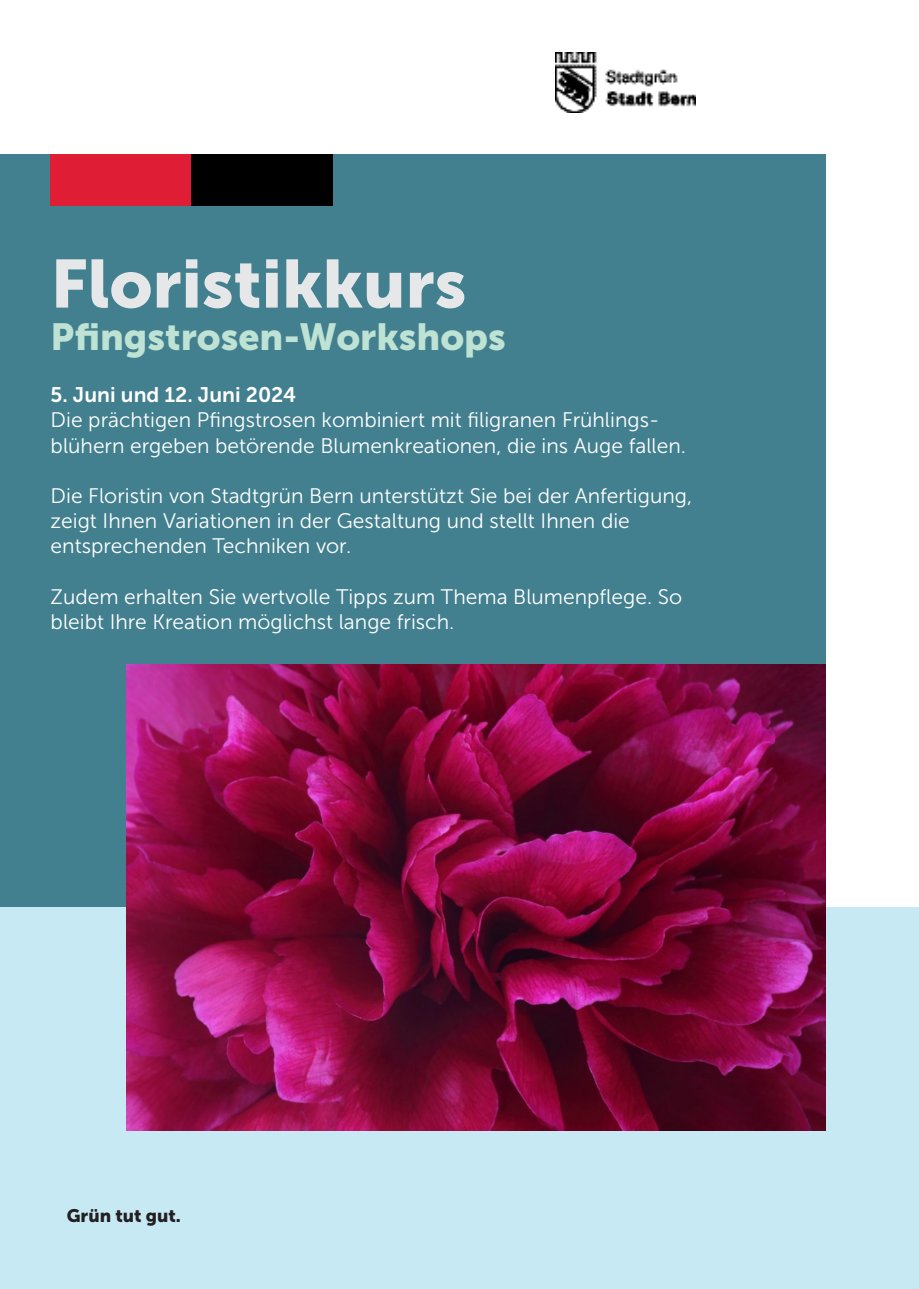
<style>
.page{position:relative;width:919px;height:1289px;background:#fff}
.page>*{position:absolute;margin:0;border:0;box-sizing:border-box;transform-origin:0 0}
.t1{font:67.5px "Museo Sans 900";color:#e6e7e9}
.t2{font:37.5px "Museo Sans 900";color:#bee2d3}
.t3{font:21px/25.2px "Museo Sans 300";color:#fff}
.t4{font:21px "Museo Sans 700";color:#fff}
.t5{font:18px "Museo Sans 900";color:#231f20}
</style>
<div class="page">
<div style="left:0;top:154px;width:825px;height:879px;background:#43808f"></div>
<div style="left:51px;top:154px;width:141px;height:52px;background:#df1e36"></div>
<div style="left:192px;top:154px;width:141px;height:52px;background:#000"></div>
<img style="left:555px;top:53px;width:140px;height:60px">
<div style="left:0;top:907px;width:918px;height:381px;background:#c7e9f4"></div>
<img style="left:126px;top:664px;width:699px;height:466px">
<p class="t1" style="left:51px;top:245px;width:417px">Floristikkurs</p>
<p class="t2" style="left:51px;top:315px;width:456px">Pfingstrosen-Workshops</p>
<p class="t4" style="left:51px;top:383px;width:247px">5. Juni und 12. Juni 2024</p>
<p class="t3" style="left:51px;top:407px;width:637px">Die prächtigen Pfingstrosen kombiniert mit filigranen Frühlings&shy;blühern ergeben betörende Blumenkreationen, die ins Auge fallen.</p>
<p class="t3" style="left:51px;top:483px;width:643px">Die Floristin von Stadtgrün Bern unterstützt Sie bei der Anfertigung, zeigt Ihnen Variationen in der Gestaltung und stellt Ihnen die entsprechenden Techniken vor.</p>
<p class="t3" style="left:51px;top:584px;width:633px">Zudem erhalten Sie wertvolle Tipps zum Thema Blumenpflege. So bleibt Ihre Kreation möglichst lange frisch.</p>
<p class="t5" style="left:67px;top:1205px;width:116px">Grün tut gut.</p>
</div>
